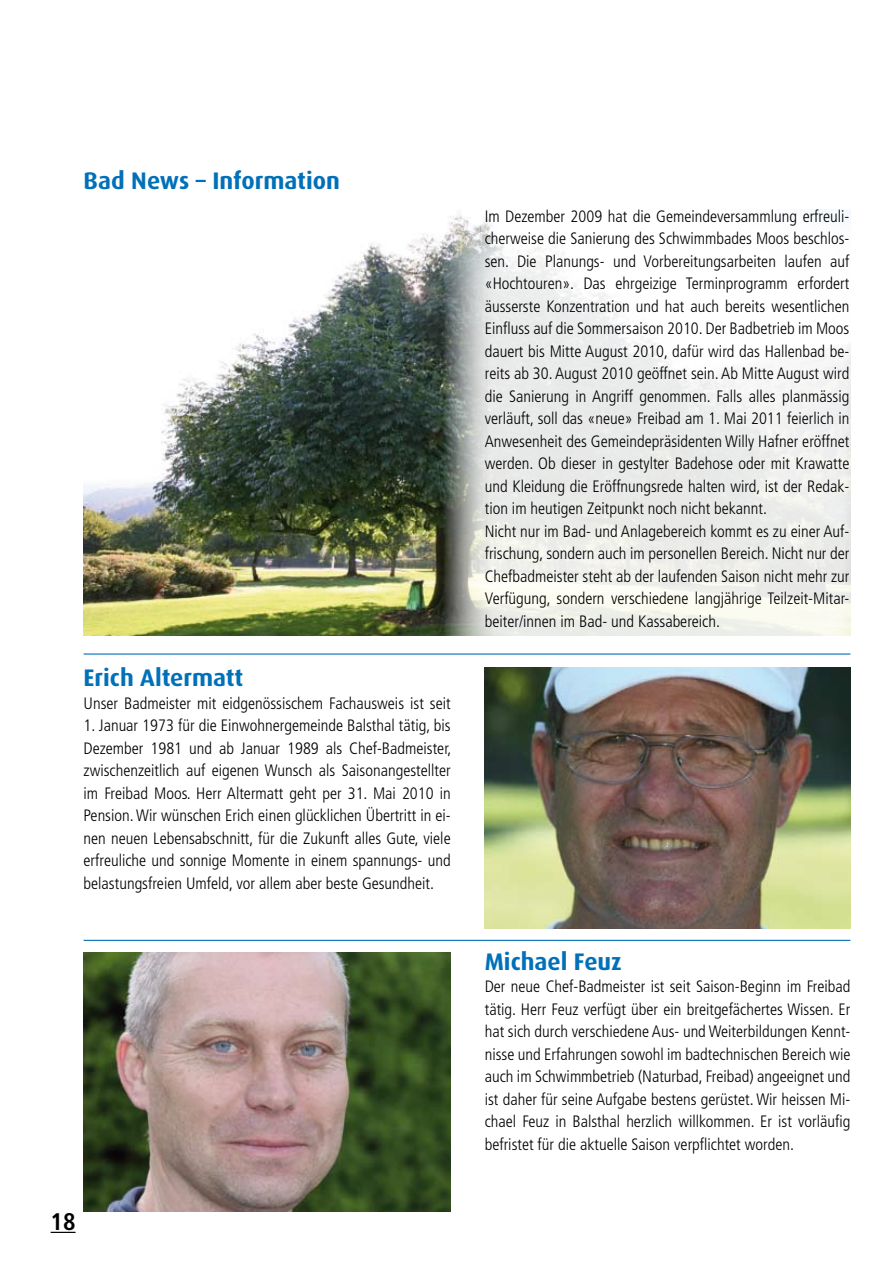
<style>
.page{position:relative;width:893px;height:1263px;background:#fff}
.page>*{position:absolute;margin:0;border:0;box-sizing:border-box;transform-origin:0 0}
.t1{font:700 24px "Dax";color:#0070b8}
.t2{font:700 condensed 24px "Frutiger";color:#000}
.t3{font:300 condensed 16.5px/22.5px "Frutiger";color:#000;text-align:justify}
</style>
<div class="page">
<svg style="left:51px;top:1232px;width:25px;height:1px"></svg>
<img style="left:84px;top:233px;width:360px;height:402px">
<svg style="left:444px;top:215px;width:407px;height:468px;fill:#eeefed"></svg>
<img style="left:485px;top:668px;width:365px;height:260px">
<img style="left:84px;top:952px;width:366px;height:260px">
<hr style="left:84px;top:940px;width:766px;height:1px;background:#0070b8">
<hr style="left:84px;top:653px;width:766px;height:2px;background:#0070b8">
<h1 class="t1" style="left:84px;top:167px;width:258px">Bad News – Information</h1>
<h1 class="t1" style="left:84px;top:664px;width:161px">Erich Altermatt</h1>
<p class="t3" style="left:84px;top:692px;width:369px">Unser Badmeister mit eidgenössischem Fachausweis ist seit</p>
<p class="t3" style="left:84px;top:714px;width:369px">1. Januar 1973 für die Einwohnergemeinde Balsthal tätig, bis Dezember 1981 und ab Januar 1989 als Chef-Badmeister, zwischenzeitlich auf eigenen Wunsch als Saisonangestellter im Freibad Moos. Herr Altermatt geht per 31. Mai 2010 in Pension. Wir wünschen Erich einen glücklichen Übertritt in ei&shy;nen neuen Lebensabschnitt, für die Zukunft alles Gute, viele erfreuliche und sonnige Momente in einem spannungs- und belastungsfreien Umfeld, vor allem aber beste Gesundheit.</p>
<h1 class="t2" style="left:51px;top:1207px;width:26px">18</h1>
<p class="t3" style="left:485px;top:205px;width:366px;text-align:left">Im Dezember 2009 hat die Gemeindeversammlung erfreuli&shy;cherweise die Sanierung des Schwimmbades Moos beschlos&shy;sen. Die Planungs- und Vorbereitungsarbeiten laufen auf «Hochtouren». Das ehrgeizige Terminprogramm erfordert äusserste Konzentration und hat auch bereits wesentlichen Einfluss auf die Sommersaison 2010. Der Badbetrieb im Moos dauert bis Mitte August 2010, dafür wird das Hallenbad be&shy;reits ab 30. August 2010 geöffnet sein. Ab Mitte August wird die Sanierung in Angriff genommen. Falls alles planmässig verläuft, soll das «neue» Freibad am 1. Mai 2011 feierlich in Anwesenheit des Gemeindepräsidenten Willy Hafner eröffnet werden. Ob dieser in gestylter Badehose oder mit Krawatte und Kleidung die Eröffnungsrede halten wird, ist der Redak&shy;tion im heutigen Zeitpunkt noch nicht bekannt.<br>Nicht nur im Bad- und Anlagebereich kommt es zu einer Auf&shy;frischung, sondern auch im personellen Bereich. Nicht nur der Chefbadmeister steht ab der laufenden Saison nicht mehr zur Verfügung, sondern verschiedene langjährige Teilzeit-Mitar&shy;beiter/innen im Bad- und Kassabereich.</p>
<h1 class="t1" style="left:485px;top:948px;width:138px">Michael Feuz</h1>
<p class="t3" style="left:485px;top:975px;width:367px">Der neue Chef-Badmeister ist seit Saison-Beginn im Freibad tätig. Herr Feuz verfügt über ein breitgefächertes Wissen. Er hat sich durch verschiedene Aus- und Weiterbildungen Kennt&shy;nisse und Erfahrungen sowohl im badtechnischen Bereich wie auch im Schwimmbetrieb (Naturbad, Freibad) angeeignet und ist daher für seine Aufgabe bestens gerüstet. Wir heissen Mi&shy;chael Feuz in Balsthal herzlich willkommen. Er ist vorläufig befristet für die aktuelle Saison verpflichtet worden.</p>
</div>
